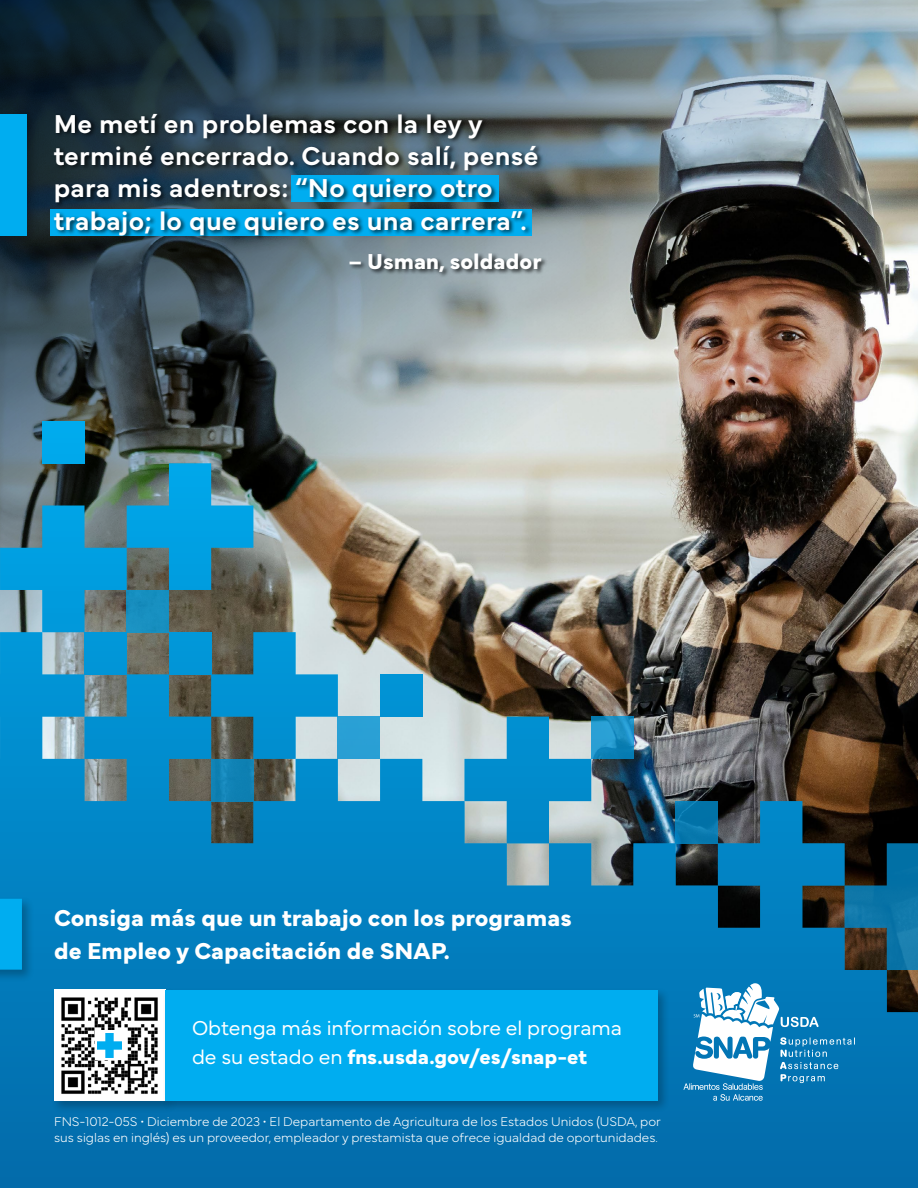
<style>
.page{position:relative;width:918px;height:1188px;background:#fff}
.page>*{position:absolute;margin:0;border:0;box-sizing:border-box;transform-origin:0 0}
.t1{font:600 27px/32.4px "Mundial";letter-spacing:.01em;color:#fff}
.t2{font:700 24px/33px "Mundial";color:#fff}
.t3{font:700 22.5px "Mundial";color:#fff}
.t4{font:300 21px/28.5px "Mundial";color:#fff}
.t5{font:100 13.2px/15.8px "Mundial";color:#fff}
.s1{font-weight:700}
</style>
<div class="page">
<img style="left:0;top:0;width:918px;height:632px">
<div style="left:42px;top:421px;width:43px;height:42px;background:#00aaed"></div>
<img style="left:0;top:463px;width:338px;height:169px">
<svg style="left:0;top:632px;width:918px;height:556px;background:#25779f"></svg>
<svg style="left:845px;top:843px;width:73px;height:127px;background:#17526d"></svg>
<div style="left:51px;top:987px;width:127px;height:126px;background:#000;opacity:.25"></div>
<div style="left:54px;top:990px;width:111px;height:111px;background:#fff"></div>
<img style="left:61px;top:997px;width:97px;height:97px">
<div style="left:95px;top:1031px;width:29px;height:29px;background:#fff"></div>
<svg style="left:97px;top:1033px;width:25px;height:25px"></svg>
<div style="left:53px;top:112px;width:495px;height:167px;background:#000;opacity:.75"></div>
<div style="left:0;top:111px;width:39px;height:137px;background:#000;opacity:.25"></div>
<div style="left:0;top:114px;width:27px;height:122px;background:#00adf0"></div>
<div style="left:0;top:896px;width:35px;height:86px;background:#000;opacity:.25"></div>
<div style="left:0;top:899px;width:22px;height:71px;background:#00adf0"></div>
<div style="left:162px;top:987px;width:508px;height:126px;background:#000;opacity:.25"></div>
<div style="left:165px;top:990px;width:493px;height:111px;background:#00adf0"></div>
<svg style="left:684px;top:983px;width:171px;height:118px"></svg>
<p class="t1" style="left:54px;top:105px;width:486px">Me metí en problemas con la ley y terminé encerrado. Cuando salí, pensé para mis adentros: “No quiero otro trabajo; lo que quiero es una carrera”.</p>
<p class="t3" style="left:348px;top:244px;width:195px">– Usman, soldador</p>
<h1 class="t2" style="left:54px;top:899px;width:519px">Consiga más que un trabajo con los programas de Empleo y Capacitación de SNAP.</h1>
<p class="t4" style="left:192px;top:1012px;width:432px">Obtenga más información sobre el programa de su estado en <span class="s1">fns.usda.gov/es/snap-et</span></p>
<p class="t5" style="left:54px;top:1112px;width:609px">FNS-1012-05S • Diciembre de 2023 • El Departamento de Agricultura de los Estados Unidos (USDA, por sus siglas en inglés) es un proveedor, empleador y prestamista que ofrece igualdad de oportunidades.</p>
</div>
